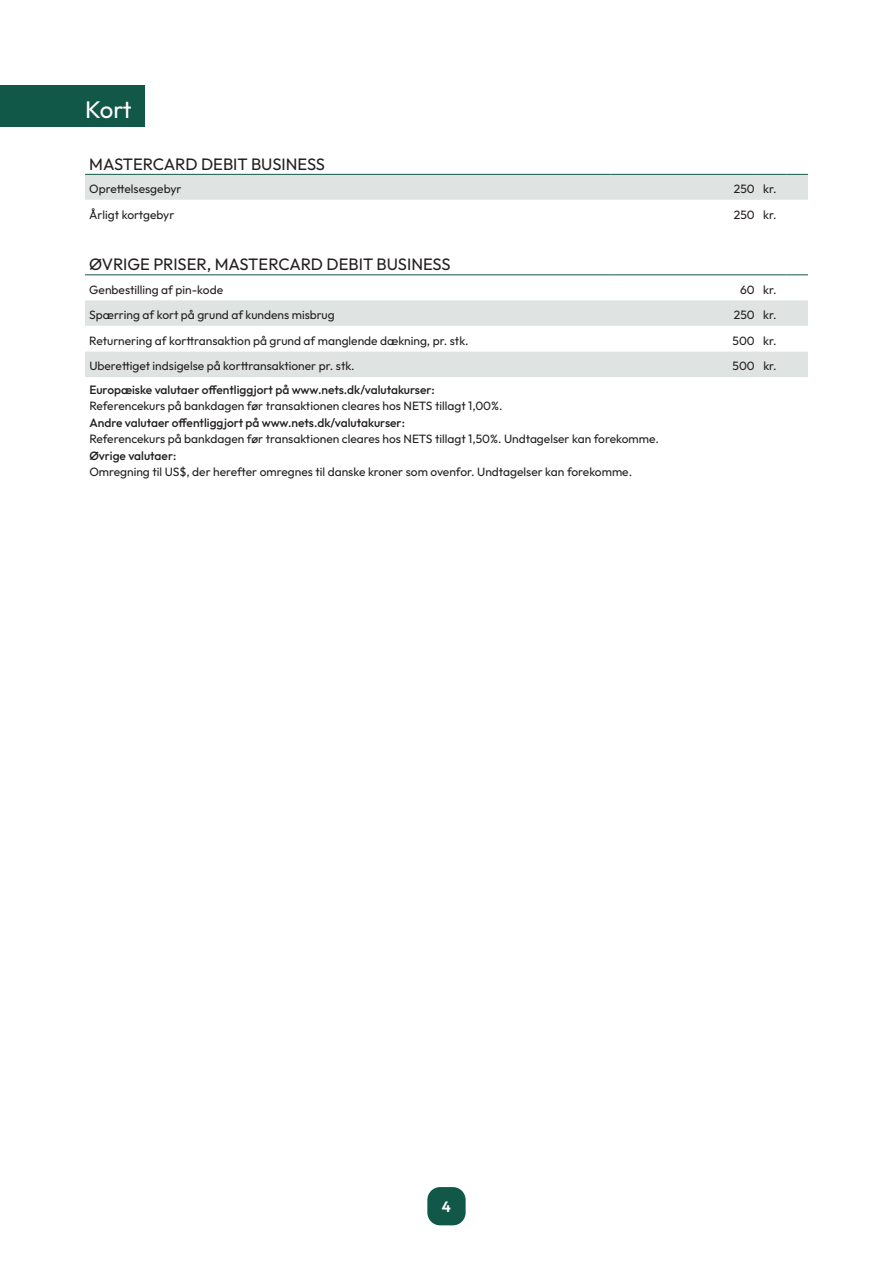
<style>
.page{position:relative;width:893px;height:1263px;background:#fff}
.page>*{position:absolute;margin:0;border:0;box-sizing:border-box;transform-origin:0 0}
.t1{font:24px "Outfit";color:#fff}
.t2{font:16.5px "Outfit";color:#231f20}
.t3{font:600 15px "Outfit";color:#fff}
.t4{font:12px "Outfit";color:#231f20}
.t5{font:500 12px "Outfit";color:#231f20}
</style>
<div class="page">
<div style="left:0;top:85px;width:145px;height:41px;background:#115848"></div>
<div style="left:85px;top:174px;width:723px;height:26px;background:#dfe4e2"></div>
<div style="left:85px;top:300px;width:723px;height:26px;background:#dfe4e2"></div>
<div style="left:85px;top:351px;width:723px;height:26px;background:#dfe4e2"></div>
<hr style="left:85px;top:274px;width:525px;height:1px;background:#115848">
<hr style="left:610px;top:274px;width:149px;height:1px;background:#115848">
<svg style="left:759px;top:274px;width:49px;height:1px"></svg>
<div style="left:427px;top:1187px;width:39px;height:38px;background:#115848;border-radius:13px"></div>
<h1 class="t1" style="left:85px;top:94px;width:48px">Kort</h1>
<h2 class="t2" style="left:89px;top:154px;width:237px">MASTERCARD DEBIT BUSINESS</h2>
<p class="t4" style="left:89px;top:181px;width:94px">Oprettelsesgebyr</p>
<p class="t4" style="left:734px;top:181px;width:44px">250 kr.</p>
<p class="t4" style="left:89px;top:207px;width:87px">Årligt kortgebyr</p>
<p class="t4" style="left:734px;top:207px;width:44px">250 kr.</p>
<h2 class="t2" style="left:89px;top:254px;width:363px">ØVRIGE PRISER, MASTERCARD DEBIT BUSINESS</h2>
<p class="t4" style="left:89px;top:282px;width:135px">Genbestilling af pin-kode</p>
<p class="t4" style="left:740px;top:282px;width:38px">60 kr.</p>
<p class="t4" style="left:89px;top:307px;width:247px">Spærring af kort på grund af kundens misbrug</p>
<p class="t4" style="left:734px;top:307px;width:44px">250 kr.</p>
<p class="t4" style="left:89px;top:333px;width:381px">Returnering af korttransaktion på grund af manglende dækning, pr. stk.</p>
<p class="t4" style="left:733px;top:333px;width:46px">500 kr.</p>
<p class="t4" style="left:89px;top:358px;width:267px">Uberettiget indsigelse på korttransaktioner pr. stk.</p>
<p class="t4" style="left:733px;top:358px;width:46px">500 kr.</p>
<p class="t5" style="left:89px;top:382px;width:347px">Europæiske valutaer offentliggjort på www.nets.dk/valutakurser:</p>
<p class="t4" style="left:89px;top:398px;width:415px">Referencekurs på bankdagen før transaktionen cleares hos NETS tillagt 1,00%.</p>
<p class="t5" style="left:89px;top:415px;width:317px">Andre valutaer offentliggjort på www.nets.dk/valutakurser:</p>
<p class="t4" style="left:89px;top:431px;width:571px">Referencekurs på bankdagen før transaktionen cleares hos NETS tillagt 1,50%. Undtagelser kan forekomme.</p>
<p class="t5" style="left:89px;top:448px;width:89px">Øvrige valutaer:</p>
<p class="t4" style="left:89px;top:464px;width:544px">Omregning til US$, der herefter omregnes til danske kroner som ovenfor. Undtagelser kan forekomme.</p>
<p class="t3" style="left:442px;top:1197px;width:11px">4</p>
</div>
